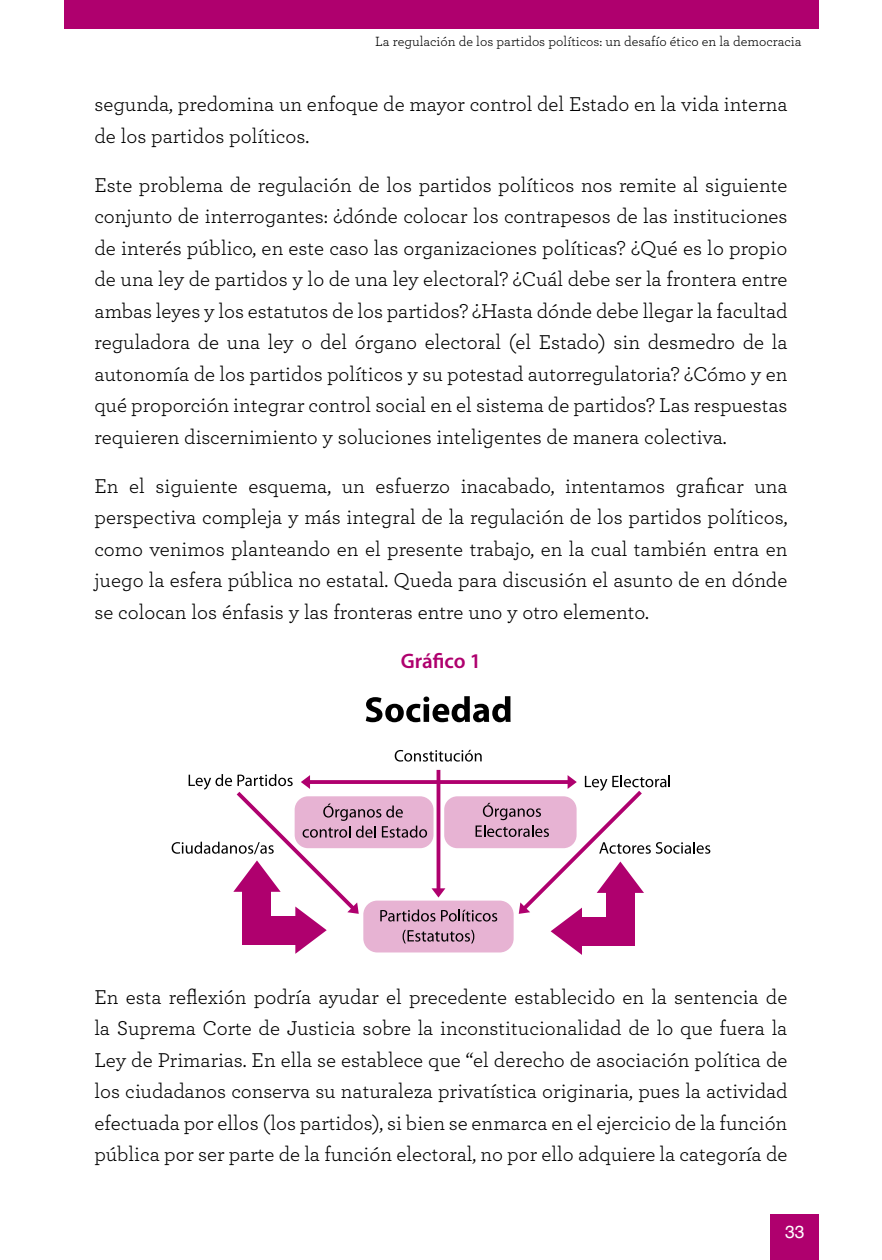
<style>
.page{position:relative;width:882px;height:1260px;background:#fff}
.page>*{position:absolute;margin:0;border:0;box-sizing:border-box;transform-origin:0 0}
.t1{font:21px/31.5px "Archer";color:#000;text-align:justify}
.t2{font:600 21px "Myriad Pro";letter-spacing:-.005em;color:#af006e}
.t3{font:17.5px "Helvetica";color:#fff}
.t4{font:14px "Archer";color:#000}
</style>
<div class="page">
<div style="left:65px;top:0;width:754px;height:29px;background:#af006e"></div>
<div style="left:771px;top:1214px;width:48px;height:46px;background:#af006e"></div>
<svg style="left:366px;top:696px;width:145px;height:26px"></svg>
<svg style="left:395px;top:750px;width:87px;height:12px"></svg>
<hr style="left:437px;top:770px;width:3px;height:119px;background:#af006e">
<svg style="left:172px;top:774px;width:538px;height:181px"></svg>
<p class="t4" style="left:375px;top:32px;width:428px">La regulación de los partidos políticos: un desafío ético en la democracia</p>
<p class="t1" style="left:94px;top:88px;width:695px">segunda, predomina un enfoque de mayor control del Estado en la vida interna de los partidos políticos.</p>
<p class="t1" style="left:94px;top:168px;width:695px">Este problema de regulación de los partidos políticos nos remite al siguiente conjunto de interrogantes: ¿dónde colocar los contrapesos de las instituciones de interés público, en este caso las organizaciones políticas? ¿Qué es lo propio de una ley de partidos y lo de una ley electoral? ¿Cuál debe ser la frontera entre ambas leyes y los estatutos de los partidos? ¿Hasta dónde debe llegar la facultad reguladora de una ley o del órgano electoral (el Estado) sin desmedro de la autonomía de los partidos políticos y su potestad autorregulatoria? ¿Cómo y en qué proporción integrar control social en el sistema de partidos? Las respuestas requieren discernimiento y soluciones inteligentes de manera colectiva.</p>
<p class="t1" style="left:94px;top:469px;width:695px">En el siguiente esquema, un esfuerzo inacabado, intentamos graficar una perspectiva compleja y más integral de la regulación de los partidos políticos, como venimos planteando en el presente trabajo, en la cual también entra en juego la esfera pública no estatal. Queda para discusión el asunto de en dónde se colocan los énfasis y las fronteras entre uno y otro elemento.</p>
<p class="t2" style="left:401px;top:647px;width:82px">Gráfico 1</p>
<p class="t1" style="left:94px;top:980px;width:695px">En esta reflexión podría ayudar el precedente establecido en la sentencia de la Suprema Corte de Justicia sobre la inconstitucionalidad de lo que fuera la Ley de Primarias. En ella se establece que “el derecho de asociación política de los ciudadanos conserva su naturaleza privatística originaria, pues la actividad efectuada por ellos (los partidos), si bien se enmarca en el ejercicio de la función pública por ser parte de la función electoral, no por ello adquiere la categoría de</p>
<p class="t3" style="left:785px;top:1219px;width:21px">33</p>
</div>
